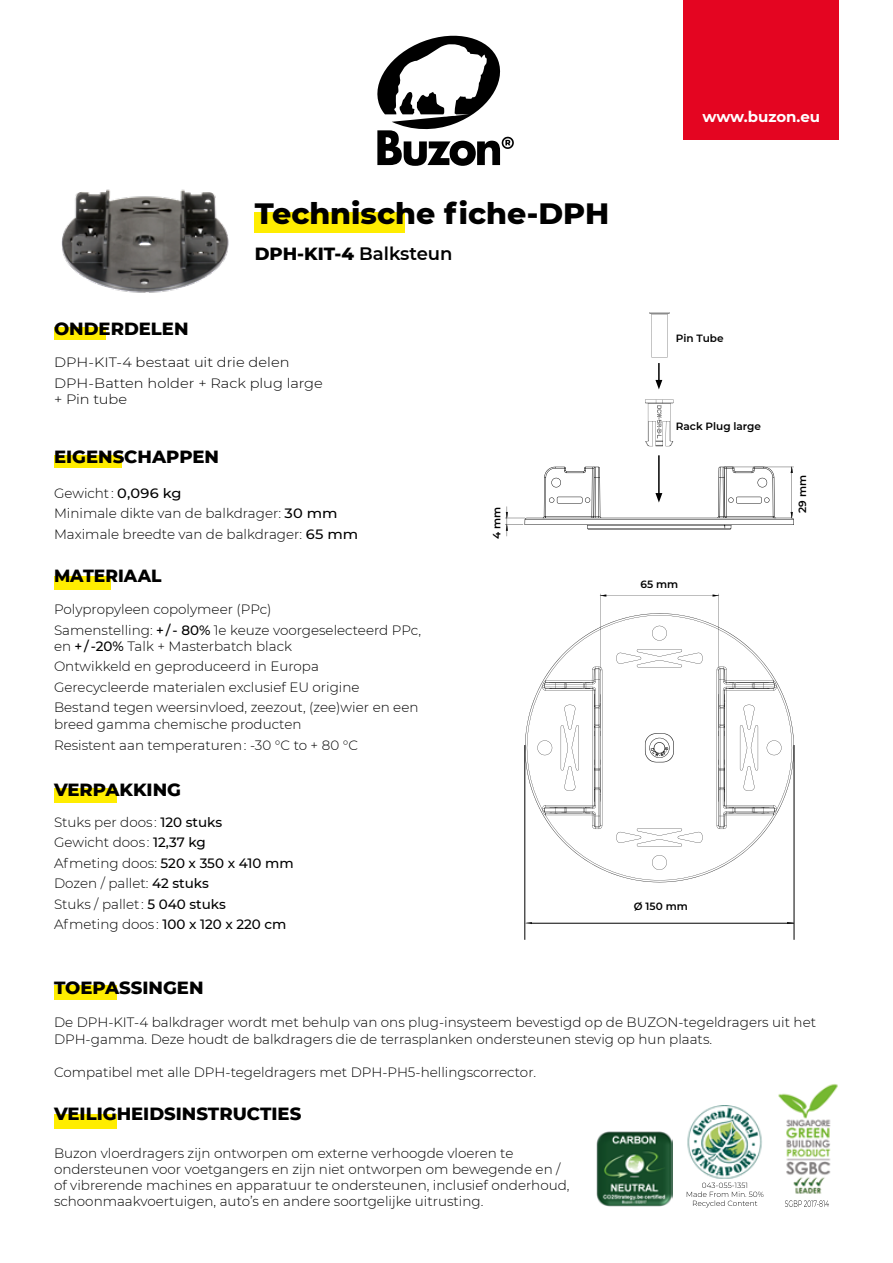
<style>
.page{position:relative;width:893px;height:1263px;background:#fff}
.page>*{position:absolute;margin:0;border:0;box-sizing:border-box;transform-origin:0 0}
.t1{font:800 30px "Montserrat";color:#000}
.t2{font:800 18px "Montserrat";color:#000}
.t3{font:800 18px "Montserrat";color:#000;scale:.95 1}
.t4{font:700 15px "Montserrat";color:#fff}
.t5{font:300 13.5px/20.4px "Montserrat";color:#000}
.t6{font:300 13.5px/20.4px "Montserrat";color:#000;scale:1.08 1}
.t7{font:600 10.5px "Montserrat";color:#000}
.s1{font-weight:600}
.s2{font-weight:500}
</style>
<div class="page">
<div style="left:54px;top:1114px;width:62px;height:15px;background:#ffed00"></div>
<div style="left:54px;top:985px;width:62px;height:15px;background:#ffed00"></div>
<div style="left:255px;top:213px;width:150px;height:20px;background:#ffed00"></div>
<img style="left:61px;top:189px;width:168px;height:104px">
<svg style="left:377px;top:35px;width:137px;height:131px"></svg>
<div style="left:684px;top:0;width:155px;height:140px;background:#e40521"></div>
<div style="left:54px;top:788px;width:62px;height:15px;background:#ffed00"></div>
<div style="left:54px;top:327px;width:52px;height:13px;background:#ffed00"></div>
<div style="left:54px;top:576px;width:56px;height:13px;background:#ffed00"></div>
<div style="left:54px;top:455px;width:68px;height:13px;background:#ffed00"></div>
<svg style="left:600px;top:594px;width:119px;height:19px"></svg>
<svg style="left:525px;top:613px;width:269px;height:269px"></svg>
<hr style="left:531px;top:923px;width:263px;height:1px;background:#000">
<hr style="left:525px;top:745px;width:1px;height:195px;background:#000">
<hr style="left:794px;top:745px;width:1px;height:195px;background:#000">
<svg style="left:649px;top:312px;width:20px;height:45px"></svg>
<hr style="left:658px;top:455px;width:2px;height:40px;background:#000">
<svg style="left:505px;top:466px;width:289px;height:70px"></svg>
<svg style="left:655px;top:363px;width:7px;height:26px"></svg>
<svg style="left:645px;top:400px;width:29px;height:46px"></svg>
<img style="left:597px;top:1131px;width:75px;height:76px">
<img style="left:778px;top:1084px;width:60px;height:110px">
<img style="left:687px;top:1105px;width:75px;height:74px">
<svg style="left:785px;top:1200px;width:44px;height:7px"></svg>
<svg style="left:687px;top:1183px;width:76px;height:24px"></svg>
<p class="t4" style="left:702px;top:105px;width:119px">www.buzon.eu</p>
<h1 class="t1" style="left:255px;top:191px;width:356px">Technische fiche-DPH</h1>
<h2 class="t2" style="left:255px;top:240px;width:199px">DPH-KIT-4 <span class="s1">Balksteun</span></h2>
<h2 class="t2" style="left:54px;top:315px;width:136px">ONDERDELEN</h2>
<p class="t6" style="left:54px;top:352px;width:251px">DPH-KIT-4 bestaat uit drie delen<br>DPH-Batten holder + Rack plug large</p>
<p class="t6" style="left:54px;top:389px;width:69px">+ Pin tube</p>
<h2 class="t2" style="left:54px;top:443px;width:167px">EIGENSCHAPPEN</h2>
<p class="t5" style="left:54px;top:482px;width:306px">Gewicht : <span class="s2">0,096 kg<br></span>Minimale dikte van de balkdrager: <span class="s2">30 mm<br></span>Maximale breedte van de balkdrager: <span class="s2">65 mm</span></p>
<h2 class="t3" style="left:54px;top:562px;width:115px">MATERIAAL</h2>
<p class="t5" style="left:54px;top:599px;width:369px">Polypropyleen copolymeer (PPc)<br>Samenstelling: <span class="s2">+ / - 80%</span> 1e keuze voorgeselecteerd PPc,</p>
<p class="t5" style="left:54px;top:635px;width:366px">en <span class="s2">+ / -20%</span> Talk + Masterbatch black<br>Ontwikkeld en geproduceerd in Europa<br>Gerecycleerde materialen exclusief EU origine Bestand tegen weersinvloed, zeezout, (zee)wier en een</p>
<p class="t5" style="left:54px;top:712px;width:306px;line-height:21.6px">breed gamma chemische producten<br>Resistent aan temperaturen : -30 °C to + 80 °C</p>
<h2 class="t2" style="left:54px;top:776px;width:129px">VERPAKKING</h2>
<p class="t5" style="left:54px;top:811px;width:241px">Stuks per doos : <span class="s2">120 stuks<br></span>Gewicht doos : <span class="s2">12,37 kg<br></span>Afmeting doos: <span class="s2">520 x 350 x 410 mm<br></span>Dozen / pallet: <span class="s2">42 stuks<br></span>Stuks / pallet : <span class="s2">5 040 stuks<br></span>Afmeting doos : <span class="s2">100 x 120 x 220 cm</span></p>
<p class="t7" style="left:489px;top:539px;width:34px;rotate:-90deg">4 mm</p>
<p class="t7" style="left:676px;top:331px;width:49px">Pin Tube</p>
<p class="t7" style="left:676px;top:419px;width:87px">Rack Plug large</p>
<p class="t7" style="left:641px;top:577px;width:39px">65 mm</p>
<p class="t7" style="left:634px;top:898px;width:55px">Ø 150 mm</p>
<p class="t7" style="left:795px;top:513px;width:39px;rotate:-90deg">29 mm</p>
<h2 class="t2" style="left:54px;top:975px;width:151px">TOEPASSINGEN</h2>
<p class="t5" style="left:54px;top:1014px;width:764px;line-height:16.2px">De DPH-KIT-4 balkdrager wordt met behulp van ons plug-insysteem bevestigd op de BUZON-tegeldragers uit het<br>DPH-gamma. Deze houdt de balkdragers die de terrasplanken ondersteunen stevig op hun plaats.</p>
<p class="t5" style="left:54px;top:1061px;width:484px">Compatibel met alle DPH-tegeldragers met DPH-PH5-hellingscorrector.</p>
<h2 class="t2" style="left:54px;top:1100px;width:249px">VEILIGHEIDSINSTRUCTIES</h2>
<p class="t5" style="left:54px;top:1144px;width:517px;line-height:16.2px">Buzon vloerdragers zijn ontworpen om externe verhoogde vloeren te ondersteunen voor voetgangers en zijn niet ontworpen om bewegende en / of vibrerende machines en apparatuur te ondersteunen, inclusief onderhoud, schoonmaakvoertuigen, auto’s en andere soortgelijke uitrusting.</p>
</div>
